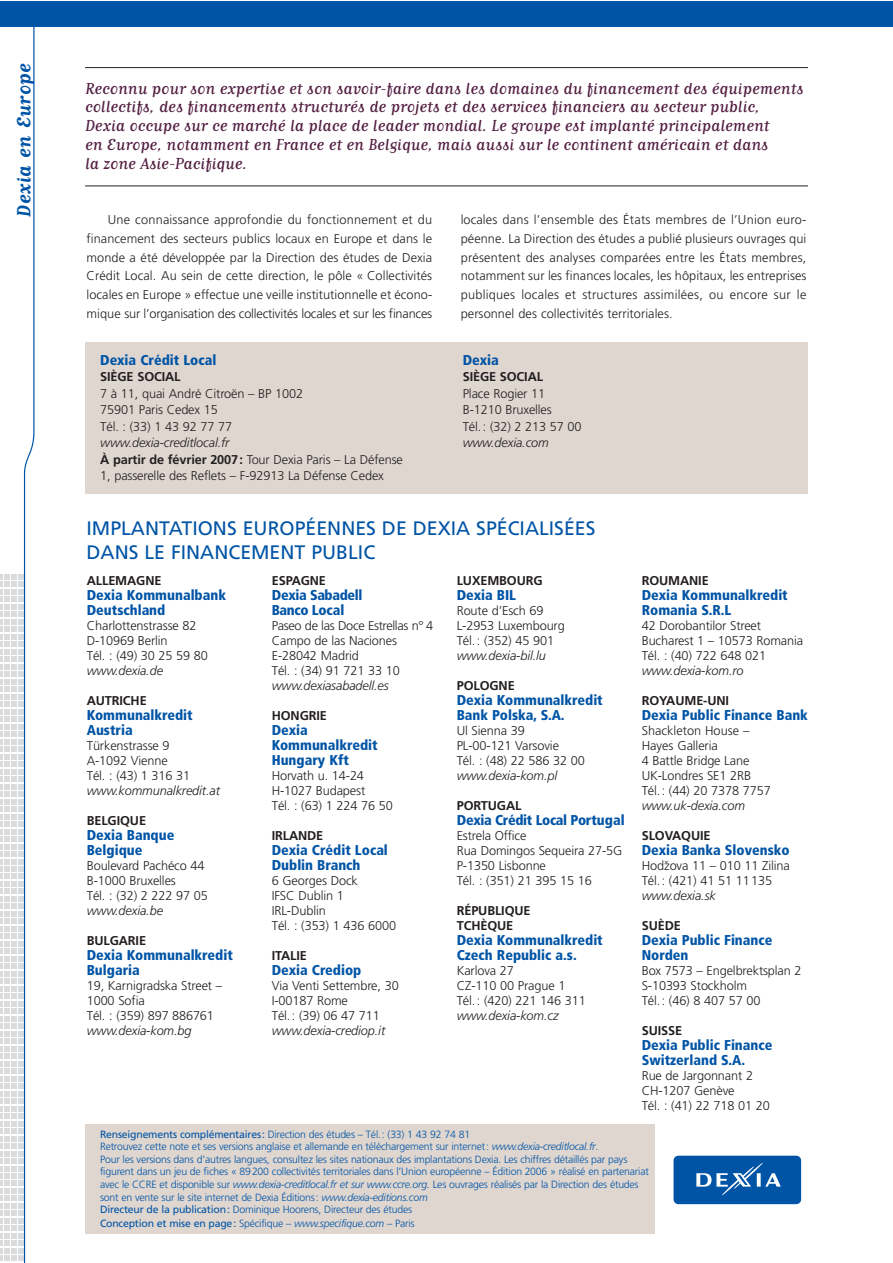
<style>
.page{position:relative;width:893px;height:1263px;background:#fff}
.page>*{position:absolute;margin:0;border:0;box-sizing:border-box;transform-origin:0 0}
.t1{font:700 22.5px "Matrix Script";letter-spacing:.025em;color:#0054a6}
.t2{font:19.5px/24px "Frutiger";color:#0054a6}
.t3{font:18.75px/18.8px "Matrix Script";color:#531f42}
.t4{font:900 condensed 14.25px/15px "Frutiger";color:#0054a6}
.t5{font:900 condensed 14.25px/15px "Frutiger";letter-spacing:-.025em;color:#0054a6}
.t6{font:300 12.75px/15px "Frutiger";letter-spacing:-.01em;color:#231f20}
.t7{font:italic 300 12.75px "Frutiger";letter-spacing:-.01em;color:#231f20}
.t8{font:700 12.75px/15px "Frutiger";letter-spacing:-.01em;color:#231f20}
.t9{font:300 10.5px/12.6px "Frutiger";letter-spacing:-.02em;color:#0054a6}
.t10{font:10.5px "Frutiger";letter-spacing:-.02em;color:#0054a6}
.s1{font-style:italic}
.s2{font-weight:700}
.s3{font-weight:400}
.s4{font-weight:300}
.s5{font-weight:300;font-style:italic}
</style>
<div class="page">
<svg style="left:0;top:27px;width:35px;height:1236px"></svg>
<div style="left:0;top:1px;width:892px;height:26px;background:#0054a6"></div>
<div style="left:85px;top:342px;width:723px;height:152px;background:#dfd6d0"></div>
<div style="left:85px;top:1124px;width:570px;height:110px;background:#dfd6d0"></div>
<hr style="left:85px;top:67px;width:723px;height:1px;background:#231f20">
<hr style="left:85px;top:186px;width:723px;height:1px;background:#231f20">
<div style="left:673px;top:1156px;width:128px;height:48px;background:#0054a6;border-radius:5px"></div>
<svg style="left:696px;top:1163px;width:85px;height:32px"></svg>
<h1 class="t1" style="left:17px;top:216px;width:155px;rotate:-90deg">Dexia en Europe</h1>
<p class="t3" style="left:85px;top:81px;width:720px">Reconnu pour son expertise et son savoir-faire dans les domaines du financement des équipements collectifs, des financements structurés de projets et des services financiers au secteur public, Dexia occupe sur ce marché la place de leader mondial. Le groupe est implanté principalement<br>en Europe, notamment en France et en Belgique, mais aussi sur le continent américain et dans<br>la zone Asie-Pacifique.</p>
<p class="t6" style="left:87px;top:211px;width:347px;line-height:18.8px;text-align:justify;text-indent:21px">Une connaissance approfondie du fonctionnement et du financement des secteurs publics locaux en Europe et dans le monde a été développée par la Direction des études de Dexia Crédit Local. Au sein de cette direction, le pôle « Collectivités locales en Europe » effectue une veille institutionnelle et écono&shy;mique sur l’organisation des collectivités locales et sur les finances</p>
<p class="t6" style="left:461px;top:211px;width:347px;line-height:18.8px;text-align:justify">locales dans l’ensemble des États membres de l’Union euro&shy;péenne. La Direction des études a publié plusieurs ouvrages qui présentent des analyses comparées entre les États membres, notamment sur les finances locales, les hôpitaux, les entreprises publiques locales et structures assimilées, ou encore sur le personnel des collectivités territoriales.</p>
<p class="t4" style="left:100px;top:354px;width:118px">Dexia Crédit Local</p>
<p class="t8" style="left:100px;top:370px;width:82px">SIÈGE SOCIAL</p>
<p class="t6" style="left:100px;top:386px;width:204px;line-height:16.5px">7 à 11, quai André Citroën – BP 1002<br>75901 Paris Cedex 15<br>Tél. : (33) 1 43 92 77 77</p>
<p class="t6" style="left:100px;top:436px;width:304px;line-height:16.5px"><span class="s1">www.dexia-creditlocal.fr<br></span><span class="s2">À partir de février 2007:</span> Tour Dexia Paris – La Défense<br>1, passerelle des Reflets – F-92913 La Défense Cedex</p>
<p class="t4" style="left:463px;top:354px;width:38px">Dexia</p>
<p class="t8" style="left:463px;top:370px;width:82px">SIÈGE SOCIAL</p>
<p class="t6" style="left:463px;top:386px;width:120px;line-height:16.5px">Place Rogier 11<br>B-1210 Bruxelles<br>Tél.: (32) 2 213 57 00</p>
<p class="t7" style="left:463px;top:438px;width:88px">www.dexia.com</p>
<h2 class="t2" style="left:87px;top:517px;width:510px">IMPLANTATIONS EUROPÉENNES DE DEXIA SPÉCIALISÉES<br>DANS LE FINANCEMENT PUBLIC</h2>
<p class="t8" style="left:87px;top:574px;width:76px">ALLEMAGNE</p>
<p class="t4" style="left:87px;top:589px;width:141px">Dexia Kommunalbank<br>Deutschland</p>
<p class="t6" style="left:87px;top:619px;width:123px">Charlottenstrasse 82<br>D-10969 Berlin<br>Tél. : (49) 30 25 59 80</p>
<p class="t7" style="left:87px;top:666px;width:78px">www.dexia.de</p>
<p class="t8" style="left:87px;top:694px;width:62px">AUTRICHE</p>
<p class="t4" style="left:87px;top:709px;width:108px">Kommunalkredit<br>Austria</p>
<p class="t6" style="left:87px;top:739px;width:105px">Türkenstrasse 9<br>A-1092 Vienne<br>Tél. : (43) 1 316 31</p>
<p class="t7" style="left:87px;top:786px;width:135px">www.kommunalkredit.at</p>
<p class="t8" style="left:87px;top:814px;width:61px">BELGIQUE</p>
<p class="t4" style="left:87px;top:829px;width:89px">Dexia Banque<br>Belgique</p>
<p class="t6" style="left:87px;top:859px;width:123px">Boulevard Pachéco 44<br>B-1000 Bruxelles<br>Tél. : (32) 2 222 97 05</p>
<p class="t7" style="left:87px;top:906px;width:78px">www.dexia.be</p>
<p class="t8" style="left:87px;top:934px;width:61px">BULGARIE</p>
<p class="t4" style="left:87px;top:949px;width:148px">Dexia Kommunalkredit<br>Bulgaria</p>
<p class="t6" style="left:87px;top:979px;width:137px">19, Karnigradska Street –<br>1000 Sofia<br>Tél. : (359) 897 886761</p>
<p class="t7" style="left:87px;top:1026px;width:106px">www.dexia-kom.bg</p>
<p class="t8" style="left:272px;top:574px;width:56px">ESPAGNE</p>
<p class="t5" style="left:272px;top:589px;width:92px">Dexia Sabadell<br>Banco Local</p>
<p class="t6" style="left:272px;top:619px;width:163px">Paseo de las Doce Estrellas n° 4<br>Campo de las Naciones<br>E-28042 Madrid<br>Tél. : (34) 91 721 33 10</p>
<p class="t7" style="left:272px;top:681px;width:119px">www.dexiasabadell.es</p>
<p class="t8" style="left:272px;top:709px;width:57px">HONGRIE</p>
<p class="t4" style="left:272px;top:724px;width:108px">Dexia<br>Kommunalkredit<br>Hungary Kft</p>
<p class="t6" style="left:272px;top:769px;width:123px">Horvath u. 14-24<br>H-1027 Budapest<br>Tél. : (63) 1 224 76 50</p>
<p class="t8" style="left:272px;top:829px;width:53px">IRLANDE</p>
<p class="t4" style="left:272px;top:844px;width:118px">Dexia Crédit Local<br>Dublin Branch</p>
<p class="t6" style="left:272px;top:874px;width:126px">6 Georges Dock<br>IFSC Dublin 1<br>IRL-Dublin<br>Tél. : (353) 1 436 6000</p>
<p class="t8" style="left:272px;top:949px;width:37px">ITALIE</p>
<p class="t4" style="left:272px;top:964px;width:91px">Dexia Crediop</p>
<p class="t6" style="left:272px;top:979px;width:129px">Via Venti Settembre, 30<br>I-00187 Rome<br>Tél.: (39) 06 47 711</p>
<p class="t7" style="left:272px;top:1026px;width:115px">www.dexia-crediop.it</p>
<p class="t8" style="left:457px;top:574px;width:87px">LUXEMBOURG</p>
<p class="t4" style="left:457px;top:589px;width:61px">Dexia BIL</p>
<p class="t6" style="left:457px;top:604px;width:110px">Route d’Esch 69<br>L-2953 Luxembourg<br>Tél.: (352) 45 901</p>
<p class="t7" style="left:457px;top:651px;width:91px">www.dexia-bil.lu</p>
<p class="t8" style="left:457px;top:679px;width:60px">POLOGNE</p>
<p class="t4" style="left:457px;top:694px;width:148px">Dexia Kommunalkredit<br>Bank Polska, S.A.</p>
<p class="t6" style="left:457px;top:724px;width:130px">Ul Sienna 39<br>PL-00-121 Varsovie<br>Tél. : (48) 22 586 32 00</p>
<p class="t7" style="left:457px;top:771px;width:102px">www.dexia-kom.pl</p>
<p class="t8" style="left:457px;top:799px;width:66px">PORTUGAL</p>
<p class="t5" style="left:457px;top:814px;width:169px">Dexia Crédit Local Portugal</p>
<p class="t6" style="left:457px;top:829px;width:167px">Estrela Office<br>Rua Domingos Sequeira 27-5G<br>P-1350 Lisbonne<br>Tél. : (351) 21 395 15 16</p>
<p class="t8" style="left:457px;top:904px;width:75px">RÉPUBLIQUE<br>TCHÈQUE</p>
<p class="t4" style="left:457px;top:934px;width:148px">Dexia Kommunalkredit<br>Czech Republic a.s.</p>
<p class="t6" style="left:457px;top:964px;width:131px">Karlova 27<br>CZ-110 00 Prague 1<br>Tél.: (420) 221 146 311</p>
<p class="t7" style="left:457px;top:1011px;width:103px">www.dexia-kom.cz</p>
<p class="t8" style="left:642px;top:574px;width:69px">ROUMANIE</p>
<p class="t4" style="left:642px;top:589px;width:148px">Dexia Kommunalkredit<br>Romania S.R.L</p>
<p class="t6" style="left:642px;top:619px;width:163px">42 Dorobantilor Street<br>Bucharest 1 – 10573 Romania<br>Tél. : (40) 722 648 021</p>
<p class="t7" style="left:642px;top:666px;width:103px">www.dexia-kom.ro</p>
<p class="t8" style="left:642px;top:694px;width:89px">ROYAUME-UNI</p>
<p class="t4" style="left:642px;top:709px;width:168px">Dexia Public Finance Bank</p>
<p class="t6" style="left:642px;top:724px;width:131px">Shackleton House –<br>Hayes Galleria<br>4 Battle Bridge Lane<br>UK-Londres SE1 2RB<br>Tél.: (44) 20 7378 7757</p>
<p class="t7" style="left:642px;top:801px;width:105px">www.uk-dexia.com</p>
<p class="t8" style="left:642px;top:829px;width:70px">SLOVAQUIE</p>
<p class="t4" style="left:642px;top:844px;width:149px">Dexia Banka Slovensko</p>
<p class="t6" style="left:642px;top:859px;width:150px">Hodˇzova 11 – 010 11 Zilina<br>Tél.: (421) 41 51 11135</p>
<p class="t7" style="left:642px;top:891px;width:76px">www.dexia.sk</p>
<p class="t8" style="left:642px;top:919px;width:41px">SUÈDE</p>
<p class="t4" style="left:642px;top:934px;width:132px">Dexia Public Finance<br>Norden</p>
<p class="t6" style="left:642px;top:964px;width:161px">Box 7573 – Engelbrektsplan 2<br>S-10393 Stockholm<br>Tél.: (46) 8 407 57 00</p>
<p class="t8" style="left:642px;top:1024px;width:42px">SUISSE</p>
<p class="t4" style="left:642px;top:1039px;width:132px">Dexia Public Finance<br>Switzerland S.A.</p>
<p class="t6" style="left:642px;top:1069px;width:130px">Rue de Jargonnant 2<br>CH-1207 Genève<br>Tél. : (41) 22 718 01 20</p>
<p class="t9" style="left:100px;top:1128px;width:550px"><span class="s3">Renseignements complémentaires:</span> Direction des études – Tél.: (33) 1 43 92 74 81<br>Retrouvez cette note et ses versions anglaise et allemande en téléchargement sur internet: <span class="s1">www.dexia-creditlocal.fr</span>.<br>Pour les versions dans d’autres langues, consultez les sites nationaux des implantations Dexia. Les chiffres détaillés par pays figurent dans un jeu de fiches « 89200 collectivités territoriales dans l’Union européenne – Édition 2006 » réalisé en partenariat avec le CCRE et disponible sur <span class="s1">www.dexia-creditlocal.fr et sur www.ccre.org.</span> Les ouvrages réalisés par la Direction des études sont en vente sur le site internet de Dexia Éditions: <span class="s1">www.dexia-editions.com<br></span><span class="s3">Directeur de la publication:</span> Dominique Hoorens, Directeur des études</p>
<p class="t10" style="left:100px;top:1219px;width:316px">Conception et mise en page: <span class="s4">Spécifique –</span> <span class="s5">www.specifique.com</span> <span class="s4">– Paris</span></p>
</div>
